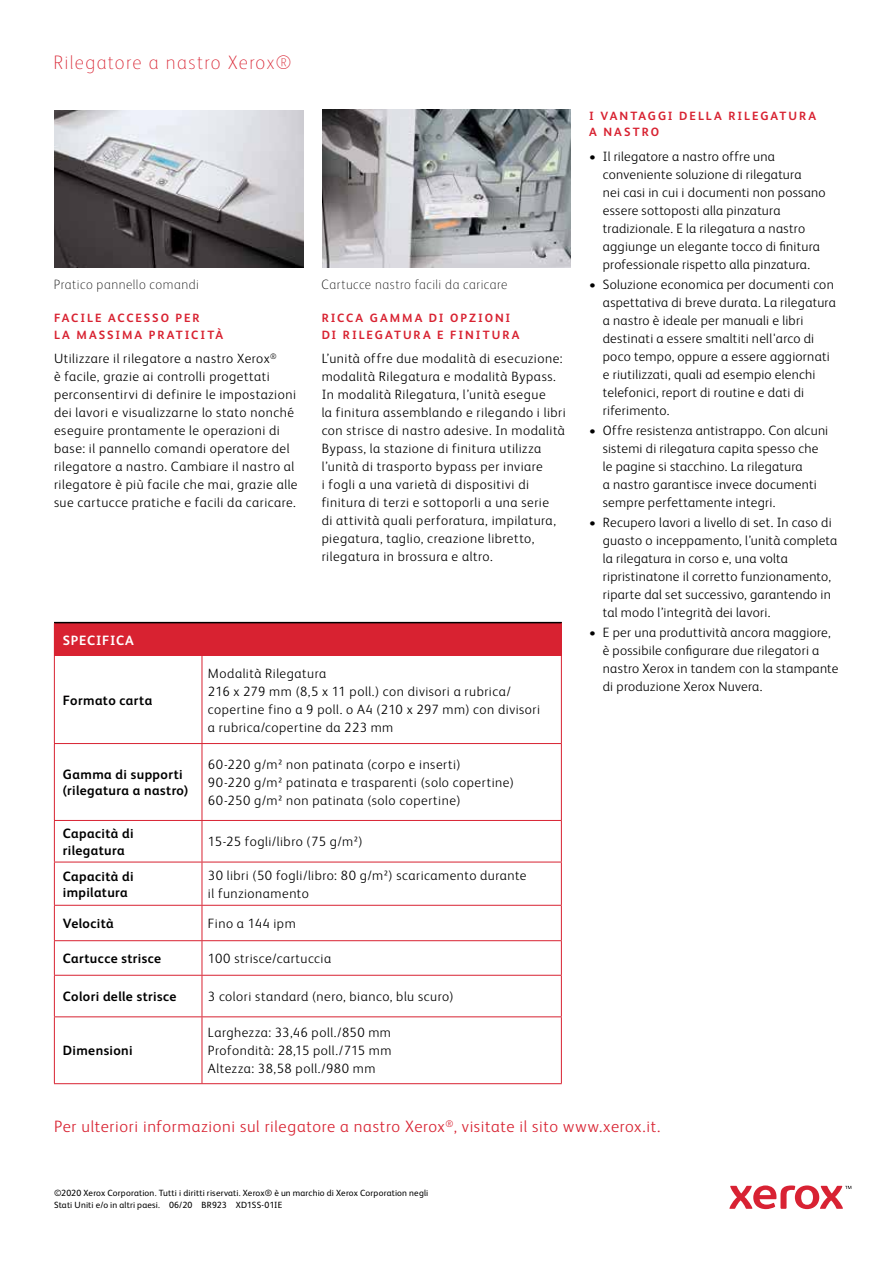
<style>
.page{position:relative;width:893px;height:1263px;background:#fff}
.page>*{position:absolute;margin:0;border:0;box-sizing:border-box;transform-origin:0 0}
.t1{font:100 19.5px "Xerox Sans";letter-spacing:.07em;color:#d82231}
.t2{font:300 16.5px "Xerox Sans";letter-spacing:.035em;color:#d82231}
.t3{font:300 13.5px/18px "Xerox Sans";letter-spacing:.03em;color:#000}
.t4{font:700 13.5px/16.5px "Xerox Sans";letter-spacing:.025em;color:#000}
.t5{font:100 13.5px "Xerox Sans";letter-spacing:.035em;color:#000}
.t6{font:700 13.5px "Xerox Sans";letter-spacing:.055em;color:#fff}
.t7{font:700 12px/16.5px "Xerox Sans";letter-spacing:.165em;color:#d82231}
.t8{font:9px/12px "Xerox Sans";letter-spacing:.02em;color:#000}
</style>
<div class="page">
<svg style="left:729px;top:1185px;width:122px;height:24px"></svg>
<img style="left:322px;top:110px;width:249px;height:157px">
<img style="left:54px;top:110px;width:249px;height:157px">
<div style="left:54px;top:623px;width:507px;height:33px;background:#d82231"></div>
<svg style="left:55px;top:656px;width:506px;height:427px"></svg>
<hr style="left:54px;top:622px;width:148px;height:1px;background:#000">
<hr style="left:202px;top:622px;width:360px;height:1px;background:#000">
<hr style="left:561px;top:623px;width:1px;height:33px;background:#d82231">
<hr style="left:202px;top:743px;width:360px;height:1px;background:#d82231">
<hr style="left:54px;top:743px;width:148px;height:1px;background:#d82231">
<hr style="left:54px;top:820px;width:148px;height:1px;background:#d82231">
<hr style="left:54px;top:656px;width:1px;height:87px;background:#d82231">
<hr style="left:561px;top:656px;width:1px;height:87px;background:#d82231">
<hr style="left:54px;top:744px;width:1px;height:76px;background:#d82231">
<hr style="left:561px;top:744px;width:1px;height:76px;background:#d82231">
<hr style="left:54px;top:821px;width:1px;height:41px;background:#d82231">
<hr style="left:202px;top:820px;width:360px;height:1px;background:#d82231">
<hr style="left:561px;top:821px;width:1px;height:41px;background:#d82231">
<hr style="left:54px;top:862px;width:148px;height:1px;background:#d82231">
<hr style="left:54px;top:862px;width:1px;height:43px;background:#d82231">
<hr style="left:202px;top:862px;width:360px;height:1px;background:#d82231">
<hr style="left:561px;top:862px;width:1px;height:43px;background:#d82231">
<hr style="left:54px;top:905px;width:148px;height:1px;background:#d82231">
<hr style="left:54px;top:906px;width:1px;height:34px;background:#d82231">
<hr style="left:202px;top:905px;width:360px;height:1px;background:#d82231">
<hr style="left:561px;top:906px;width:1px;height:34px;background:#d82231">
<hr style="left:54px;top:940px;width:148px;height:1px;background:#d82231">
<hr style="left:54px;top:941px;width:1px;height:34px;background:#d82231">
<hr style="left:202px;top:940px;width:360px;height:1px;background:#d82231">
<hr style="left:561px;top:941px;width:1px;height:34px;background:#d82231">
<hr style="left:54px;top:975px;width:148px;height:1px;background:#d82231">
<hr style="left:54px;top:976px;width:1px;height:40px;background:#d82231">
<hr style="left:202px;top:975px;width:360px;height:1px;background:#d82231">
<hr style="left:561px;top:976px;width:1px;height:40px;background:#d82231">
<hr style="left:54px;top:1016px;width:148px;height:1px;background:#d82231">
<hr style="left:54px;top:1017px;width:1px;height:66px;background:#d82231">
<hr style="left:202px;top:1016px;width:360px;height:1px;background:#d82231">
<hr style="left:561px;top:1017px;width:1px;height:66px;background:#d82231">
<hr style="left:54px;top:1083px;width:148px;height:1px;background:#d82231">
<hr style="left:202px;top:1083px;width:360px;height:1px;background:#d82231">
<hr style="left:202px;top:656px;width:1px;height:87px;background:#d82231">
<hr style="left:202px;top:744px;width:1px;height:76px;background:#d82231">
<hr style="left:202px;top:821px;width:1px;height:41px;background:#d82231">
<hr style="left:202px;top:862px;width:1px;height:43px;background:#d82231">
<hr style="left:202px;top:906px;width:1px;height:34px;background:#d82231">
<hr style="left:202px;top:941px;width:1px;height:34px;background:#d82231">
<hr style="left:202px;top:976px;width:1px;height:40px;background:#d82231">
<hr style="left:202px;top:1017px;width:1px;height:66px;background:#d82231">
<h1 class="t1" style="left:54px;top:50px;width:239px">Rilegatore a nastro Xerox®</h1>
<p class="t5" style="left:54px;top:276px;width:146px">Pratico pannello comandi</p>
<p class="t5" style="left:322px;top:276px;width:187px">Cartucce nastro facili da caricare</p>
<p class="t7" style="left:54px;top:309px;width:171px">FACILE ACCESSO PER<br>LA MASSIMA PRATICITÀ</p>
<p class="t3" style="left:54px;top:349px;width:245px">Utilizzare il rilegatore a nastro Xerox<sup>®<br></sup>è facile, grazie ai controlli progettati perconsentirvi di definire le impostazioni dei lavori e visualizzarne lo stato nonché eseguire prontamente le operazioni di base: il pannello comandi operatore del rilegatore a nastro. Cambiare il nastro al rilegatore è più facile che mai, grazie alle sue cartucce pratiche e facili da caricare.</p>
<p class="t7" style="left:322px;top:309px;width:199px">RICCA GAMMA DI OPZIONI<br>DI RILEGATURA E FINITURA</p>
<p class="t3" style="left:322px;top:349px;width:246px">L’unità offre due modalità di esecuzione: modalità Rilegatura e modalità Bypass.<br>In modalità Rilegatura, l’unità esegue<br>la finitura assemblando e rilegando i libri con strisce di nastro adesive. In modalità Bypass, la stazione di finitura utilizza l’unità di trasporto bypass per inviare<br>i fogli a una varietà di dispositivi di finitura di terzi e sottoporli a una serie<br>di attività quali perforatura, impilatura, piegatura, taglio, creazione libretto, rilegatura in brossura e altro.</p>
<p class="t6" style="left:63px;top:631px;width:73px">SPECIFICA</p>
<p class="t4" style="left:63px;top:691px;width:91px">Formato carta</p>
<p class="t3" style="left:208px;top:664px;width:334px">Modalità Rilegatura<br>216 x 279 mm (8,5 x 11 poll.) con divisori a rubrica/ copertine fino a 9 poll. o A4 (210 x 297 mm) con divisori a rubrica/copertine da 223 mm</p>
<p class="t4" style="left:63px;top:765px;width:127px">Gamma di supporti (rilegatura a nastro)</p>
<p class="t3" style="left:208px;top:755px;width:307px">60-220 g/m² non patinata (corpo e inserti)<br>90-220 g/m² patinata e trasparenti (solo copertine)<br>60-250 g/m² non patinata (solo copertine)</p>
<p class="t4" style="left:63px;top:825px;width:72px">Capacità di rilegatura</p>
<p class="t3" style="left:208px;top:832px;width:156px">15-25 fogli/libro (75 g/m²)</p>
<p class="t4" style="left:63px;top:867px;width:72px">Capacità di impilatura</p>
<p class="t3" style="left:208px;top:865px;width:320px">30 libri (50 fogli/libro: 80 g/m²) scaricamento durante il funzionamento</p>
<p class="t4" style="left:63px;top:915px;width:52px">Velocità</p>
<p class="t3" style="left:208px;top:914px;width:89px">Fino a 144 ipm</p>
<p class="t4" style="left:63px;top:950px;width:100px">Cartucce strisce</p>
<p class="t3" style="left:208px;top:949px;width:125px">100 strisce/cartuccia</p>
<p class="t4" style="left:63px;top:988px;width:115px">Colori delle strisce</p>
<p class="t3" style="left:208px;top:987px;width:247px">3 colori standard (nero, bianco, blu scuro)</p>
<p class="t4" style="left:63px;top:1042px;width:71px">Dimensioni</p>
<p class="t3" style="left:208px;top:1023px;width:185px;text-align:justify">Larghezza: 33,46 poll./850 mm Profondità: 28,15 poll./715 mm Altezza: 38,58 poll./980 mm</p>
<p class="t7" style="left:589px;top:107px;width:228px">I VANTAGGI DELLA RILEGATURA<br>A NASTRO</p>
<p class="t3" style="left:603px;top:146px;width:224px;text-indent:-14px">• Il rilegatore a nastro offre una conveniente soluzione di rilegatura<br>nei casi in cui i documenti non possano essere sottoposti alla pinzatura tradizionale. E la rilegatura a nastro aggiunge un elegante tocco di finitura professionale rispetto alla pinzatura.</p>
<p class="t3" style="left:603px;top:275px;width:234px;text-indent:-14px">• Soluzione economica per documenti con aspettativa di breve durata. La rilegatura a nastro è ideale per manuali e libri destinati a essere smaltiti nell'arco di poco tempo, oppure a essere aggiornati e riutilizzati, quali ad esempio elenchi telefonici, report di routine e dati di riferimento.</p>
<p class="t3" style="left:603px;top:421px;width:227px;text-indent:-14px">• Offre resistenza antistrappo. Con alcuni sistemi di rilegatura capita spesso che le pagine si stacchino. La rilegatura<br>a nastro garantisce invece documenti sempre perfettamente integri.</p>
<p class="t3" style="left:603px;top:513px;width:236px;text-indent:-14px">• Recupero lavori a livello di set. In caso di guasto o inceppamento, l’unità completa la rilegatura in corso e, una volta ripristinatone il corretto funzionamento, riparte dal set successivo, garantendo in tal modo l’integrità dei lavori.</p>
<p class="t3" style="left:603px;top:623px;width:237px;text-indent:-14px">• E per una produttività ancora maggiore, è possibile configurare due rilegatori a nastro Xerox in tandem con la stampante di produzione Xerox Nuvera.</p>
<p class="t2" style="left:54px;top:1116px;width:608px">Per ulteriori informazioni sul rilegatore a nastro Xerox<sup>®</sup>, visitate il sito www.xerox.it.</p>
<p class="t8" style="left:54px;top:1186px;width:376px">©2020 Xerox Corporation. Tutti i diritti riservati. Xerox® è un marchio di Xerox Corporation negli<br>Stati Uniti e/o in altri paesi. 06/20 BR923 XD1SS-01IE</p>
</div>
